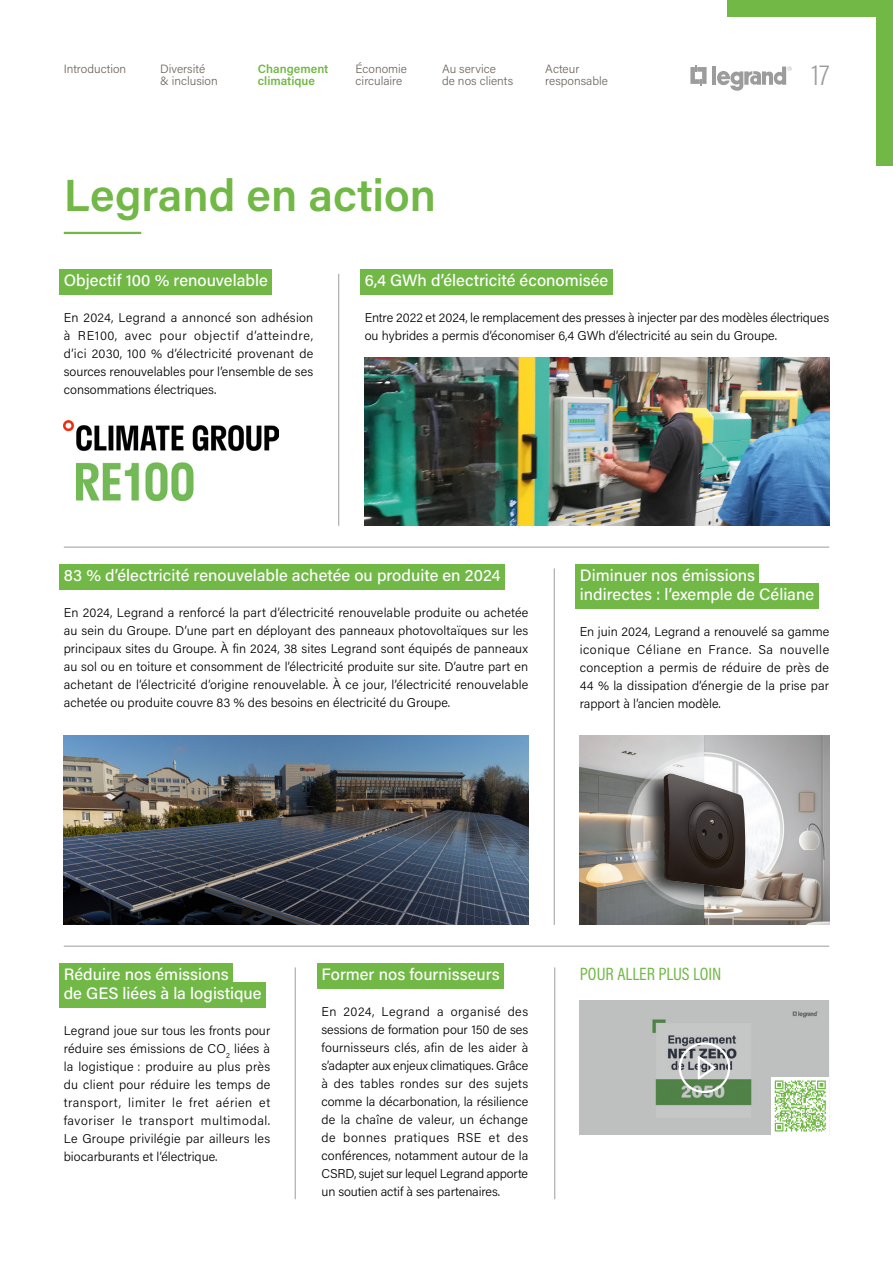
<style>
.page{position:relative;width:893px;height:1263px;background:#fff}
.page>*{position:absolute;margin:0;border:0;box-sizing:border-box;transform-origin:0 0}
.t1{font:600 45px "Acumin Pro";color:#71b846}
.t2{font:300 28.5px "Acumin Pro Cond";color:#9c9c9d}
.t3{font:18px "Acumin Pro Cond";color:#71b846}
.t4{font:500 16.5px/19.8px "Acumin Pro";color:#fff}
.t5{font:300 12.75px/18px "Acumin Pro";color:#000;text-align:justify}
.t6{font:300 12px/12px "Acumin Pro";color:#6f675e}
.t7{font:600 12px/12px "Acumin Pro";color:#71b846}
</style>
<div class="page">
<svg style="left:580px;top:1000px;width:249px;height:135px;background:#b4b8b4"></svg>
<hr style="left:64px;top:232px;width:77px;height:2px;background:#71b846">
<img style="left:64px;top:421px;width:215px;height:80px">
<img style="left:64px;top:736px;width:464px;height:189px">
<img style="left:365px;top:358px;width:464px;height:168px">
<hr style="left:64px;top:547px;width:765px;height:1px;background:#9c9c9d">
<hr style="left:64px;top:946px;width:765px;height:1px;background:#9c9c9d">
<hr style="left:338px;top:274px;width:1px;height:252px;background:#9c9c9d">
<hr style="left:554px;top:568px;width:1px;height:357px;background:#9c9c9d">
<hr style="left:295px;top:967px;width:1px;height:232px;background:#9c9c9d">
<hr style="left:554px;top:967px;width:1px;height:232px;background:#9c9c9d">
<div style="left:771px;top:1077px;width:58px;height:58px;background:#fff"></div>
<svg style="left:775px;top:1080px;width:51px;height:51px"></svg>
<div style="left:679px;top:1042px;width:51px;height:51px;border:2px solid #fff;border-radius:50%"></div>
<svg style="left:696px;top:1054px;width:22px;height:28px"></svg>
<img style="left:580px;top:736px;width:249px;height:189px">
<svg style="left:626px;top:752px;width:157px;height:157px"></svg>
<svg style="left:630px;top:756px;width:149px;height:149px"></svg>
<div style="left:639px;top:766px;width:109px;height:143px;background:#000;opacity:.75"></div>
<img style="left:664px;top:774px;width:81px;height:115px">
<div style="left:60px;top:270px;width:212px;height:25px;background:#71b846"></div>
<div style="left:360px;top:270px;width:253px;height:25px;background:#71b846"></div>
<div style="left:60px;top:564px;width:445px;height:25px;background:#71b846"></div>
<div style="left:60px;top:963px;width:173px;height:25px;background:#71b846"></div>
<div style="left:60px;top:983px;width:206px;height:25px;background:#71b846"></div>
<div style="left:575px;top:564px;width:184px;height:25px;background:#71b846"></div>
<div style="left:575px;top:584px;width:243px;height:25px;background:#71b846"></div>
<div style="left:317px;top:963px;width:187px;height:25px;background:#71b846"></div>
<svg style="left:690px;top:66px;width:17px;height:19px"></svg>
<hr style="left:712px;top:67px;width:4px;height:18px;background:#9c9c9d">
<svg style="left:717px;top:67px;width:75px;height:24px"></svg>
<div style="left:727px;top:0;width:166px;height:17px;background:#71b846"></div>
<div style="left:876px;top:0;width:17px;height:166px;background:#71b846"></div>
<p class="t6" style="left:64px;top:62px;width:64px">Introduction</p>
<p class="t7" style="left:258px;top:62px;width:72px">Changement climatique</p>
<p class="t6" style="left:356px;top:62px;width:53px">Économie circulaire</p>
<p class="t6" style="left:442px;top:62px;width:73px">Au service<br>de nos clients</p>
<p class="t6" style="left:545px;top:62px;width:64px">Acteur responsable</p>
<p class="t6" style="left:160px;top:62px;width:59px">Diversité<br>&amp; inclusion</p>
<h1 class="t1" style="left:64px;top:164px;width:374px">Legrand en action</h1>
<h2 class="t2" style="left:812px;top:57px;width:19px">17</h2>
<p class="t4" style="left:64px;top:270px;width:205px">Objectif 100 % renouvelable</p>
<p class="t5" style="left:64px;top:308px;width:251px">En 2024, Legrand a annoncé son adhésion à RE100, avec pour objectif d’atteindre, d’ici 2030, 100 % d’électricité provenant de sources renouvelables pour l’ensemble de ses consommations électriques.</p>
<p class="t4" style="left:365px;top:270px;width:245px">6,4 GWh d’électricité économisée</p>
<p class="t5" style="left:365px;top:308px;width:466px">Entre 2022 et 2024, le remplacement des presses à injecter par des modèles électriques ou hybrides a permis d’économiser 6,4 GWh d’électricité au sein du Groupe.</p>
<p class="t4" style="left:64px;top:564px;width:438px">83 % d’électricité renouvelable achetée ou produite en 2024</p>
<p class="t5" style="left:64px;top:602px;width:466px">En 2024, Legrand a renforcé la part d’électricité renouvelable produite ou achetée au sein du Groupe. D’une part en déployant des panneaux photovoltaïques sur les principaux sites du Groupe. À fin 2024, 38 sites Legrand sont équipés de panneaux au sol ou en toiture et consomment de l’électricité produite sur site. D’autre part en achetant de l’électricité d’origine renouvelable. À ce jour, l’électricité renouvelable achetée ou produite couvre 83 % des besoins en électricité du Groupe.</p>
<p class="t4" style="left:580px;top:564px;width:236px">Diminuer nos émissions indirectes : l’exemple de Céliane</p>
<p class="t5" style="left:580px;top:622px;width:251px">En juin 2024, Legrand a renouvelé sa gamme iconique Céliane en France. Sa nouvelle conception a permis de réduire de près de 44 % la dissipation d’énergie de la prise par rapport à l’ancien modèle.</p>
<p class="t4" style="left:64px;top:963px;width:199px">Réduire nos émissions<br>de GES liées à la logistique</p>
<p class="t5" style="left:64px;top:1021px;width:208px">Legrand joue sur tous les fronts pour réduire ses émissions de CO<sub>2</sub> liées à la logistique : produire au plus près du client pour réduire les temps de transport, limiter le fret aérien et favoriser le transport multimodal.<br>Le Groupe privilégie par ailleurs les biocarburants et l’électrique.</p>
<p class="t4" style="left:321px;top:963px;width:180px">Former nos fournisseurs</p>
<p class="t5" style="left:321px;top:1001px;width:208px">En 2024, Legrand a organisé des sessions de formation pour 150 de ses fournisseurs clés, afin de les aider à s’adapter aux enjeux climatiques. Grâce à des tables rondes sur des sujets comme la décarbonation, la résilience de la chaîne de valeur, un échange de bonnes pratiques RSE et des conférences, notamment autour de la CSRD, sujet sur lequel Legrand apporte un soutien actif à ses partenaires.</p>
<h3 class="t3" style="left:580px;top:962px;width:143px">POUR ALLER PLUS LOIN</h3>
</div>
